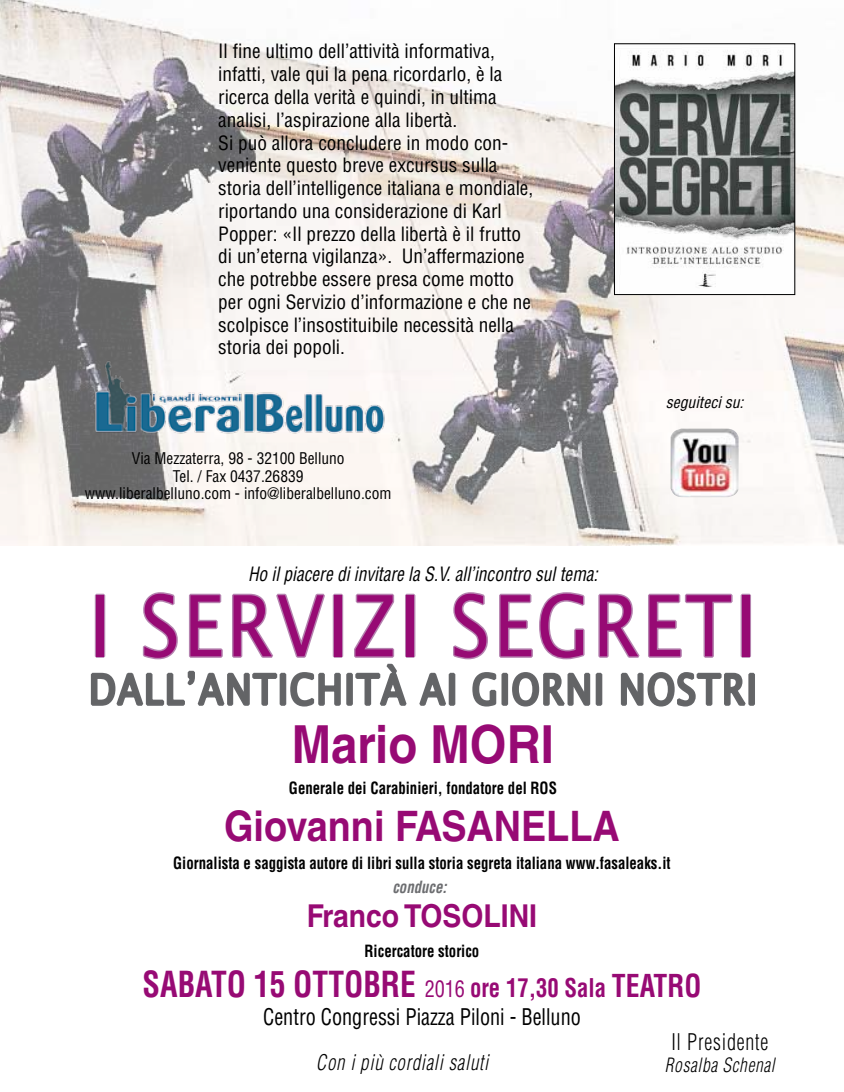
<style>
.page{position:relative;width:844px;height:1092px;background:#fff}
.page>*{position:absolute;margin:0;border:0;box-sizing:border-box;transform-origin:0 0}
.t1{font:84.52px "Lucida Sans Unicode";letter-spacing:.05em;color:#970a74;scale:.86 1}
.t2{font:700 52.5px "Helvetica LT Std";color:#970a74;scale:.9 1}
.t3{font:700 42px "Helvetica LT Std";color:#970a74;scale:.9 1}
.t4{font:41.48px "Lucida Sans Unicode";letter-spacing:.05em;color:#636466;scale:.86 1}
.t5{font:700 condensed 35px "Helvetica LT Std";color:#970a74;scale:.9 1}
.t6{font:700 31.5px "Helvetica LT Std";color:#970a74;scale:.9 1}
.t7{font:condensed 22.4px "Helvetica LT Std";color:#000;scale:.9 1}
.t8{font:300 condensed 22.4px "Helvetica LT Std";letter-spacing:.04em;color:#000;scale:.9 1}
.t9{font:italic 300 condensed 21px "Helvetica LT Std";letter-spacing:.04em;color:#000;scale:.9 1}
.t10{font:condensed 19.25px/22.8px "Helvetica LT Std";color:#000}
.t11{font:italic condensed 19.25px "Helvetica LT Std";color:#000;scale:.9 1}
.t12{font:italic 300 condensed 19.25px "Helvetica LT Std";letter-spacing:.04em;color:#000;scale:.9 1}
.t13{font:700 condensed 16.45px "Helvetica LT Std";color:#000;scale:.9 1}
.t14{font:italic 700 condensed 16.45px "Helvetica LT Std";color:#6d6e71;scale:.9 1}
.t15{font:condensed 15.75px/17.5px "Helvetica LT Std";color:#000;text-align:center}
.t16{font:italic condensed 15.75px "Helvetica LT Std";color:#000}
.s1{font-weight:400;font-size:22.4px}
.s2{font-size:25.2px}
.s3{font-size:30.8px}
</style>
<div class="page">
<img style="left:0;top:0;width:843px;height:546px">
<img style="left:88px;top:358px;width:300px;height:77px">
<img style="left:670px;top:428px;width:68px;height:69px">
<img style="left:616px;top:45px;width:177px;height:248px">
<div style="left:614px;top:43px;width:181px;height:252px;border:1px solid #000"></div>
<div style="left:95px;top:593px;width:10px;height:64px;border:3px solid #b582af"></div>
<svg style="left:142px;top:592px;width:36px;height:68px"></svg>
<svg style="left:188px;top:593px;width:35px;height:65px"></svg>
<svg style="left:232px;top:593px;width:93px;height:65px"></svg>
<div style="left:333px;top:593px;width:10px;height:64px;border:3px solid #b582af"></div>
<div style="left:405px;top:593px;width:10px;height:64px;border:3px solid #b582af"></div>
<svg style="left:453px;top:592px;width:35px;height:68px"></svg>
<svg style="left:499px;top:592px;width:86px;height:68px"></svg>
<svg style="left:598px;top:593px;width:135px;height:65px"></svg>
<div style="left:740px;top:593px;width:10px;height:64px;border:3px solid #b582af"></div>
<svg style="left:90px;top:670px;width:188px;height:36px"></svg>
<div style="left:279px;top:672px;width:7px;height:33px;border:3px solid #656669"></div>
<svg style="left:290px;top:672px;width:51px;height:35px"></svg>
<div style="left:346px;top:672px;width:7px;height:33px;border:3px solid #656669"></div>
<svg style="left:352px;top:593px;width:57px;height:113px"></svg>
<svg style="left:419px;top:672px;width:27px;height:34px"></svg>
<div style="left:448px;top:672px;width:7px;height:33px;border:3px solid #656669"></div>
<svg style="left:472px;top:672px;width:25px;height:35px"></svg>
<div style="left:501px;top:672px;width:7px;height:33px;border:3px solid #656669"></div>
<svg style="left:512px;top:672px;width:79px;height:35px"></svg>
<div style="left:595px;top:672px;width:7px;height:33px;border:3px solid #656669"></div>
<svg style="left:620px;top:672px;width:126px;height:35px"></svg>
<div style="left:748px;top:672px;width:6px;height:33px;border:3px solid #656669"></div>
<p class="t10" style="left:218px;top:40px;width:316px">Il fine ultimo dell’attività informativa, infatti, vale qui la pena ricordarlo, è la ricerca della verità e quindi, in ultima analisi, l’aspirazione alla libertà.<br>Si può allora concludere in modo con&shy;veniente questo breve excursus sulla storia dell’intelligence italiana e mondiale, riportando una considerazione di Karl Popper: «Il prezzo della libertà è il frutto di un’eterna vigilanza». Un’affermazione che potrebbe essere presa come motto per ogni Servizio d’informazione e che ne scolpisce l’insostituibile necessità nella storia dei popoli.</p>
<p class="t15" style="left:85px;top:449px;width:308px">Via Mezzaterra, 98 - 32100 Belluno<br>Tel. / Fax 0437.26839<br>www.liberalbelluno.com - info@liberalbelluno.com</p>
<p class="t11" style="left:248px;top:562px;width:390px">Ho il piacere di invitare la S.V. all’incontro sul tema:</p>
<p class="t16" style="left:665px;top:392px;width:79px">seguiteci su:</p>
<h1 class="t1" style="left:89px;top:559px;width:776px">I SERVIZI SEGRETI</h1>
<h3 class="t4" style="left:89px;top:656px;width:706px">DALL’ANTI CHITÀ AI GI ORNI NOSTRI</h3>
<h2 class="t2" style="left:292px;top:712px;width:292px">Mario MORI</h2>
<p class="t13" style="left:289px;top:777px;width:299px">Generale dei Carabinieri, fondatore del ROS</p>
<h3 class="t3" style="left:224px;top:800px;width:441px">Giovanni FASANELLA</h3>
<p class="t13" style="left:173px;top:852px;width:554px">Giornalista e saggista autore di libri sulla storia segreta italiana www.fasaleaks.it</p>
<p class="t14" style="left:392px;top:876px;width:62px">conduce:</p>
<h3 class="t6" style="left:307px;top:896px;width:257px">Franco TOSOLINI</h3>
<p class="t13" style="left:364px;top:940px;width:129px">Ricercatore storico</p>
<h3 class="t5" style="left:143px;top:961px;width:622px">SABATO 15 OTTOBRE <span class="s1">2016</span> <span class="s2">ore 17,30 Sala</span> <span class="s3">TEATRO</span></h3>
<p class="t7" style="left:263px;top:1002px;width:354px">Centro Congressi Piazza Piloni - Belluno</p>
<p class="t9" style="left:316px;top:1048px;width:193px">Con i più cordiali saluti</p>
<p class="t8" style="left:671px;top:1027px;width:109px">Il Presidente</p>
<p class="t12" style="left:664px;top:1053px;width:123px">Rosalba Schenal</p>
</div>
